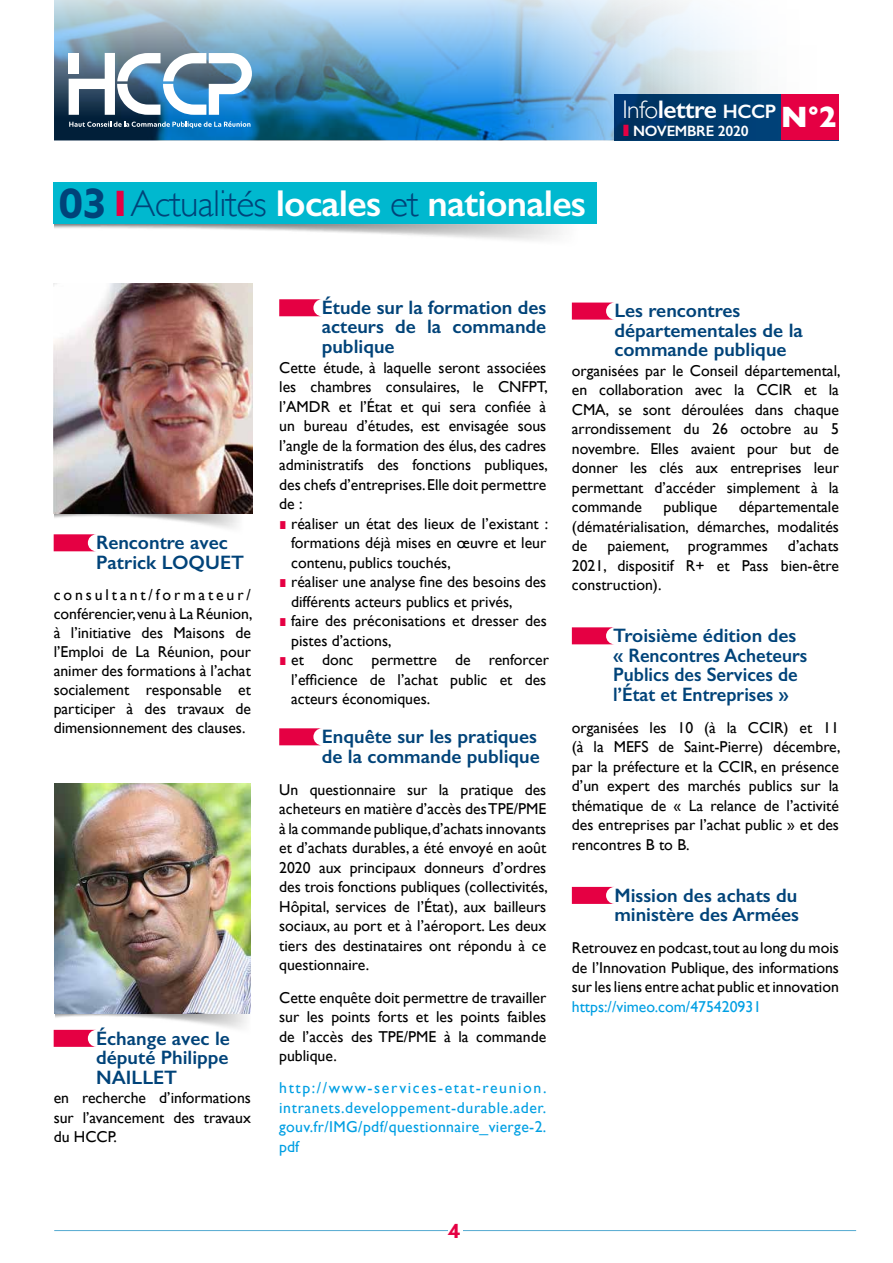
<style>
.page{position:relative;width:893px;height:1263px;background:#fff}
.page>*{position:absolute;margin:0;border:0;box-sizing:border-box;transform-origin:0 0}
.t1{font:600 37.5px "Gill Sans";letter-spacing:-.02em;color:#fff}
.t2{font:700 30px "Gill Sans";color:#fff}
.t3{font:600 25.5px "Gill Sans";letter-spacing:-.02em;color:#fff}
.t4{font:600 19.5px/19.5px "Gill Sans";color:#004379}
.t5{font:700 19.5px "Azo Sans";color:#e50043}
.t6{font:15.75px/19.5px "Gill Sans";color:#000;text-align:justify}
.t7{font:15.75px/19.5px "Gill Sans";letter-spacing:.025em;color:#009fe3;text-align:justify}
.t8{font:15.75px "Gill Sans";color:#009fe3}
.t9{font:600 15px "Gill Sans";letter-spacing:-.02em;color:#fff}
.s1{font-family:"Azo Sans";font-weight:700;font-size:40.5px;color:#004379}
.s2{font-weight:700;color:#e50043}
.s3{font-weight:300;color:#004379}
.s4{font-weight:300}
.s5{font-size:19.5px}
.s6{font-weight:800;color:#e50043}
.s7{font-weight:800;font-size:10.5px;color:#e50043}
</style>
<div class="page">
<img style="left:54px;top:0;width:703px;height:140px">
<svg style="left:69px;top:53px;width:183px;height:62px"></svg>
<svg style="left:69px;top:121px;width:181px;height:7px"></svg>
<div style="left:54px;top:183px;width:543px;height:41px;background:#00b8cf"></div>
<hr style="left:54px;top:1230px;width:802px;height:1px;background:#54abd1">
<div style="left:448px;top:1223px;width:14px;height:15px;background:#fff"></div>
<img style="left:54px;top:284px;width:198px;height:230px">
<img style="left:55px;top:783px;width:196px;height:231px">
<svg style="left:54px;top:534px;width:42px;height:17px"></svg>
<svg style="left:54px;top:1030px;width:42px;height:17px"></svg>
<svg style="left:279px;top:299px;width:42px;height:17px"></svg>
<svg style="left:279px;top:728px;width:42px;height:17px"></svg>
<svg style="left:572px;top:303px;width:42px;height:17px"></svg>
<svg style="left:572px;top:627px;width:42px;height:17px"></svg>
<svg style="left:572px;top:887px;width:42px;height:17px"></svg>
<svg style="left:614px;top:94px;width:225px;height:46px;fill:#003a6e"></svg>
<div style="left:781px;top:94px;width:57px;height:46px;background:#e50043"></div>
<h1 class="t1" style="left:58px;top:181px;width:529px"><span class="s1">03</span><span class="s2">1</span><span class="s3">Actualités</span> locales <span class="s3">et</span> nationales</h1>
<h3 class="t3" style="left:622px;top:94px;width:155px"><span class="s4">Info</span>lettre <span class="s5">HCCP</span></h3>
<p class="t9" style="left:622px;top:121px;width:128px"><span class="s6">I</span> NOVEMBRE 2020</p>
<h2 class="t2" style="left:781px;top:93px;width:57px">N°2</h2>
<p class="t4" style="left:96px;top:532px;width:150px">Rencontre avec<br>Patrick LOQUET</p>
<p class="t6" style="left:54px;top:585px;width:200px;line-height:18.9px">consultant/formateur/ conférencier, venu à La Réunion, à l’initiative des Maisons de l’Emploi de La Réunion, pour animer des formations à l’achat socialement responsable et participer à des travaux de dimensionnement des clauses.</p>
<p class="t4" style="left:96px;top:1028px;width:135px;text-align:justify">Échange avec le député Philippe NAILLET</p>
<p class="t6" style="left:54px;top:1088px;width:199px">en recherche d’informations sur l’avancement des travaux du HCCP.</p>
<p class="t4" style="left:322px;top:297px;width:226px;text-align:justify">Étude sur la formation des acteurs de la commande publique</p>
<p class="t6" style="left:279px;top:357px;width:269px">Cette étude, à laquelle seront associées</p>
<p class="t6" style="left:279px;top:377px;width:270px">les chambres consulaires, le CNFPT,</p>
<p class="t6" style="left:279px;top:396px;width:269px">l’AMDR et l’État et qui sera confiée à</p>
<p class="t6" style="left:279px;top:416px;width:269px">un bureau d’études, est envisagée sous</p>
<p class="t6" style="left:279px;top:435px;width:269px">l’angle de la formation des élus, des cadres</p>
<p class="t6" style="left:279px;top:455px;width:270px">administratifs des fonctions publiques,</p>
<p class="t6" style="left:279px;top:474px;width:269px">des chefs d’entreprises. Elle doit permettre</p>
<p class="t6" style="left:279px;top:494px;width:25px">de :</p>
<p class="t6" style="left:279px;top:513px;width:270px"><span class="s7">I</span> réaliser un état des lieux de l’existant :</p>
<p class="t6" style="left:291px;top:533px;width:257px">formations déjà mises en œuvre et leur</p>
<p class="t6" style="left:291px;top:552px;width:161px">contenu, publics touchés,</p>
<p class="t6" style="left:279px;top:572px;width:269px"><span class="s7">I</span> réaliser une analyse fine des besoins des</p>
<p class="t6" style="left:291px;top:591px;width:223px">différents acteurs publics et privés,</p>
<p class="t6" style="left:279px;top:611px;width:269px"><span class="s7">I</span> faire des préconisations et dresser des</p>
<p class="t6" style="left:291px;top:630px;width:102px">pistes d’actions,</p>
<p class="t6" style="left:279px;top:650px;width:271px"><span class="s7">I</span> et donc permettre de renforcer</p>
<p class="t6" style="left:291px;top:669px;width:257px">l’efficience de l’achat public et des</p>
<p class="t6" style="left:291px;top:689px;width:141px">acteurs économiques.</p>
<p class="t4" style="left:322px;top:726px;width:220px">Enquête sur les pratiques de la commande publique</p>
<p class="t6" style="left:279px;top:779px;width:270px">Un questionnaire sur la pratique des acheteurs en matière d’accès des TPE/PME à la commande publique, d’achats innovants et d’achats durables, a été envoyé en août 2020 aux principaux donneurs d’ordres des trois fonctions publiques (collectivités, Hôpital, services de l’État), aux bailleurs sociaux, au port et à l’aéroport. Les deux tiers des destinataires ont répondu à ce questionnaire.</p>
<p class="t6" style="left:279px;top:987px;width:269px">Cette enquête doit permettre de travailler sur les points forts et les points faibles de l’accès des TPE/PME à la commande publique.</p>
<p class="t7" style="left:279px;top:1078px;width:269px">http://www-services-etat-reunion. intranets.developpement-durable.ader. gouv.fr/IMG/pdf/questionnaire_vierge-2. pdf</p>
<p class="t4" style="left:614px;top:301px;width:190px">Les rencontres départementales de la commande publique</p>
<p class="t6" style="left:572px;top:361px;width:270px">organisées par le Conseil départemental, en collaboration avec la CCIR et la CMA, se sont déroulées dans chaque arrondissement du 26 octobre au 5 novembre. Elles avaient pour but de donner les clés aux entreprises leur permettant d’accéder simplement à la commande</p>
<p class="t6" style="left:572px;top:497px;width:269px;text-indent:167px">départementale (dématérialisation, démarches, modalités de</p>
<p class="t6" style="left:663px;top:497px;width:55px">publique</p>
<p class="t6" style="left:572px;top:536px;width:269px;text-indent:216px">d’achats 2021, dispositif R+ et Pass bien-être construction).</p>
<p class="t4" style="left:613px;top:625px;width:196px">Troisième édition des « Rencontres Acheteurs<br>Publics des Services de l’État et Entreprises »</p>
<p class="t6" style="left:572px;top:718px;width:270px">organisées les 10 (à la CCIR) et 11 (à la MEFS de Saint-Pierre) décembre, par la préfecture et la CCIR, en présence d’un expert des marchés publics sur la thématique de « La relance de l’activité des entreprises par l’achat public » et des rencontres B to B.</p>
<p class="t4" style="left:614px;top:885px;width:186px">Mission des achats du ministère des Armées</p>
<p class="t6" style="left:572px;top:938px;width:269px">Retrouvez en podcast, tout au long du mois de l’Innovation Publique, des informations sur les liens entre achat public et innovation</p>
<p class="t8" style="left:572px;top:997px;width:191px">https://vimeo.com/475420931</p>
<p class="t6" style="left:607px;top:536px;width:162px">paiement, programmes</p>
<p class="t5" style="left:448px;top:1218px;width:14px">4</p>
</div>
